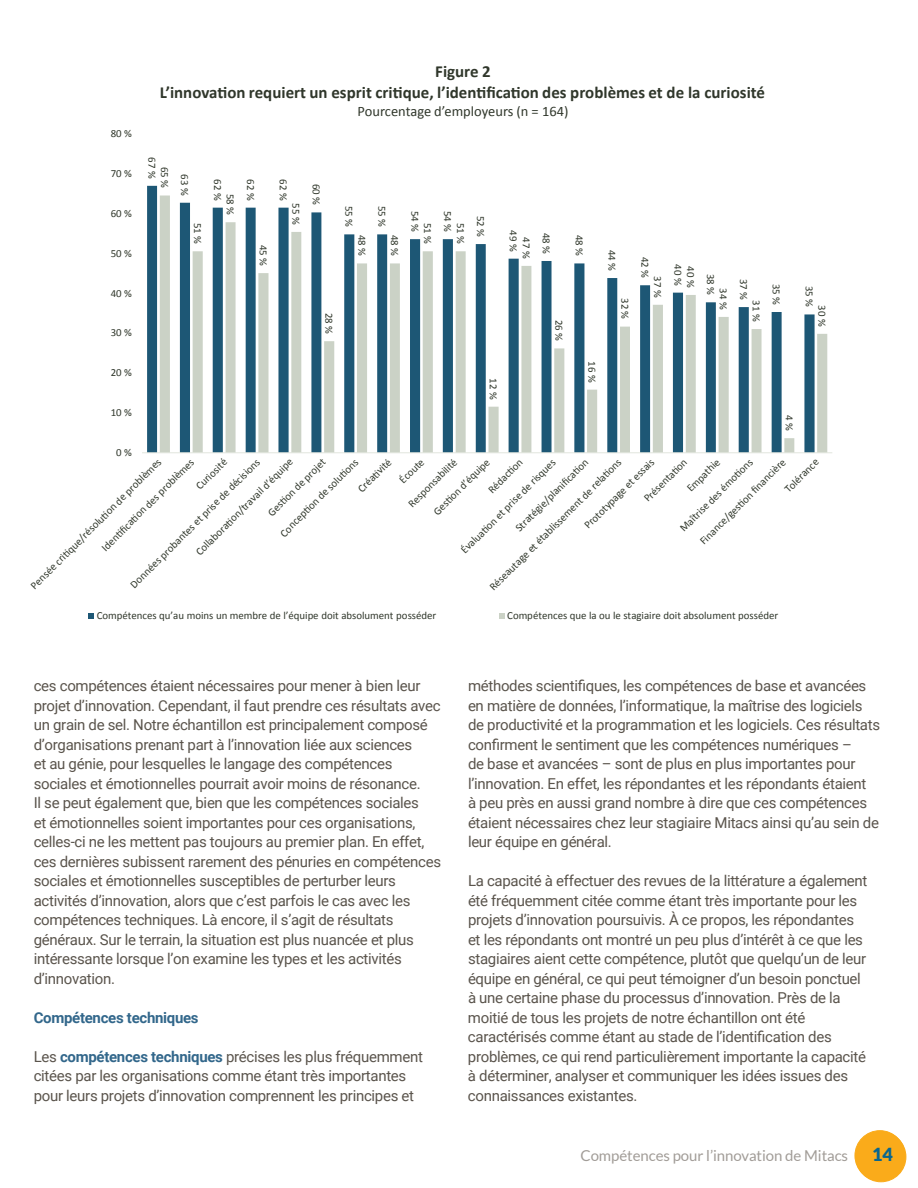
<style>
.page{position:relative;width:918px;height:1188px;background:#fff}
.page>*{position:absolute;margin:0;border:0;box-sizing:border-box;transform-origin:0 0}
.t1{font:900 18px "Lato";color:#08668f}
.t2{font:700 16.95px/20.7px "Calibri";color:#30372b;text-align:center}
.t3{font:15px/19.5px "Roboto";letter-spacing:-.02em;color:#5a544c}
.t4{font:15px "Lato";letter-spacing:-.005em;color:#a19c97}
.t5{font:700 15px "Roboto";letter-spacing:-.02em;color:#32678b}
.t6{font:14.4px "Calibri";color:#30372b}
.t7{font:10.8px "Calibri";color:#30372b}
.s1{font-weight:700;color:#32678b}
</style>
<div class="page">
<div style="left:855px;top:1131px;width:50px;height:50px;background:#faab1a;border-radius:50%"></div>
<div style="left:855px;top:1131px;width:50px;height:50px;border:1px solid #faab1a;border-radius:50%"></div>
<svg style="left:147px;top:186px;width:23px;height:266px;fill:#1d5775"></svg>
<svg style="left:160px;top:196px;width:667px;height:256px"></svg>
<hr style="left:142px;top:452px;width:690px;height:1px;background:#e1e5dd">
<svg style="left:88px;top:613px;width:6px;height:6px"></svg>
<svg style="left:499px;top:613px;width:6px;height:6px"></svg>
<p class="t7" style="left:111px;top:126px;width:23px">80 %</p>
<p class="t7" style="left:111px;top:166px;width:23px">70 %</p>
<p class="t7" style="left:111px;top:206px;width:23px">60 %</p>
<p class="t7" style="left:111px;top:246px;width:23px">50 %</p>
<p class="t7" style="left:111px;top:286px;width:23px">40 %</p>
<p class="t7" style="left:111px;top:325px;width:23px">30 %</p>
<p class="t7" style="left:111px;top:365px;width:23px">20 %</p>
<p class="t7" style="left:111px;top:405px;width:23px">10 %</p>
<p class="t2" style="left:160px;top:61px;width:607px">Figure 2<br>L’innovation requiert un esprit critique, l’identification des problèmes et de la curiosité</p>
<p class="t6" style="left:357px;top:102px;width:213px">Pourcentage d’employeurs (n = 164)</p>
<p class="t7" style="left:160px;top:157px;width:23px;rotate:90deg">67 %</p>
<p class="t7" style="left:172px;top:167px;width:23px;rotate:90deg">65 %</p>
<p class="t7" style="left:192px;top:174px;width:23px;rotate:90deg">63 %</p>
<p class="t7" style="left:225px;top:179px;width:23px;rotate:90deg">62 %</p>
<p class="t7" style="left:258px;top:179px;width:23px;rotate:90deg">62 %</p>
<p class="t7" style="left:291px;top:179px;width:23px;rotate:90deg">62 %</p>
<p class="t7" style="left:324px;top:184px;width:23px;rotate:90deg">60 %</p>
<p class="t7" style="left:238px;top:194px;width:23px;rotate:90deg">58 %</p>
<p class="t7" style="left:304px;top:203px;width:23px;rotate:90deg">55 %</p>
<p class="t7" style="left:205px;top:223px;width:23px;rotate:90deg">51 %</p>
<p class="t7" style="left:271px;top:245px;width:23px;rotate:90deg">45 %</p>
<p class="t7" style="left:357px;top:206px;width:23px;rotate:90deg">55 %</p>
<p class="t7" style="left:390px;top:206px;width:23px;rotate:90deg">55 %</p>
<p class="t7" style="left:422px;top:211px;width:23px;rotate:90deg">54 %</p>
<p class="t7" style="left:455px;top:211px;width:23px;rotate:90deg">54 %</p>
<p class="t7" style="left:488px;top:216px;width:23px;rotate:90deg">52 %</p>
<p class="t7" style="left:435px;top:223px;width:23px;rotate:90deg">51 %</p>
<p class="t7" style="left:468px;top:223px;width:23px;rotate:90deg">51 %</p>
<p class="t7" style="left:369px;top:235px;width:23px;rotate:90deg">48 %</p>
<p class="t7" style="left:402px;top:235px;width:23px;rotate:90deg">48 %</p>
<p class="t7" style="left:521px;top:230px;width:23px;rotate:90deg">49 %</p>
<p class="t7" style="left:554px;top:233px;width:23px;rotate:90deg">48 %</p>
<p class="t7" style="left:587px;top:235px;width:23px;rotate:90deg">48 %</p>
<p class="t7" style="left:534px;top:237px;width:23px;rotate:90deg">47 %</p>
<p class="t7" style="left:337px;top:313px;width:23px;rotate:90deg">28 %</p>
<p class="t7" style="left:501px;top:378px;width:23px;rotate:90deg">12 %</p>
<p class="t7" style="left:567px;top:320px;width:23px;rotate:90deg">26 %</p>
<p class="t7" style="left:600px;top:361px;width:23px;rotate:90deg">16 %</p>
<p class="t7" style="left:620px;top:250px;width:23px;rotate:90deg">44 %</p>
<p class="t7" style="left:653px;top:257px;width:23px;rotate:90deg">42 %</p>
<p class="t7" style="left:685px;top:264px;width:23px;rotate:90deg">40 %</p>
<p class="t7" style="left:718px;top:274px;width:23px;rotate:90deg">38 %</p>
<p class="t7" style="left:751px;top:279px;width:23px;rotate:90deg">37 %</p>
<p class="t7" style="left:784px;top:284px;width:23px;rotate:90deg">35 %</p>
<p class="t7" style="left:817px;top:286px;width:23px;rotate:90deg">35 %</p>
<p class="t7" style="left:665px;top:276px;width:23px;rotate:90deg">37 %</p>
<p class="t7" style="left:698px;top:266px;width:23px;rotate:90deg">40 %</p>
<p class="t7" style="left:731px;top:288px;width:23px;rotate:90deg">34 %</p>
<p class="t7" style="left:632px;top:298px;width:23px;rotate:90deg">32 %</p>
<p class="t7" style="left:764px;top:300px;width:23px;rotate:90deg">31 %</p>
<p class="t7" style="left:830px;top:305px;width:23px;rotate:90deg">30 %</p>
<p class="t7" style="left:797px;top:415px;width:17px;rotate:90deg">4%</p>
<p class="t7" style="left:116px;top:445px;width:17px">0%</p>
<p class="t7" style="left:98px;top:544px;width:127px;rotate:-45deg">Identification des problèmes</p>
<p class="t7" style="left:192px;top:483px;width:41px;rotate:-45deg">Curiosité</p>
<p class="t7" style="left:277px;top:530px;width:107px;rotate:-45deg">Conception de solutions</p>
<p class="t7" style="left:354px;top:485px;width:44px;rotate:-45deg">Créativité</p>
<p class="t7" style="left:396px;top:476px;width:32px;rotate:-45deg">Écoute</p>
<p class="t7" style="left:405px;top:500px;width:66px;rotate:-45deg">Responsabilité</p>
<p class="t7" style="left:264px;top:509px;width:78px;rotate:-45deg">Gestion de projet</p>
<p class="t7" style="left:127px;top:581px;width:180px;rotate:-45deg">Données probantes et prise de décisions</p>
<p class="t7" style="left:27px;top:582px;width:181px;rotate:-45deg">Pensée critique/résolution de problèmes</p>
<p class="t7" style="left:192px;top:548px;width:134px;rotate:-45deg">Collaboration/travail d’équipe</p>
<p class="t7" style="left:457px;top:546px;width:131px;rotate:-45deg">Évaluation et prise de risques</p>
<p class="t7" style="left:486px;top:583px;width:183px;rotate:-45deg">Réseautage et établissement de relations</p>
<p class="t7" style="left:581px;top:521px;width:96px;rotate:-45deg">Prototypage et essais</p>
<p class="t7" style="left:676px;top:524px;width:100px;rotate:-45deg">Maîtrise des émotions</p>
<p class="t7" style="left:781px;top:486px;width:45px;rotate:-45deg">Tolérance</p>
<p class="t7" style="left:430px;top:508px;width:76px;rotate:-45deg">Gestion d’équipe</p>
<p class="t7" style="left:640px;top:495px;width:58px;rotate:-45deg">Présentation</p>
<p class="t7" style="left:683px;top:485px;width:44px;rotate:-45deg">Empathie</p>
<p class="t7" style="left:696px;top:537px;width:118px;rotate:-45deg">Finance/gestion financière</p>
<p class="t7" style="left:485px;top:486px;width:46px;rotate:-45deg">Rédaction</p>
<p class="t7" style="left:512px;top:524px;width:100px;rotate:-45deg">Stratégie/planification</p>
<p class="t7" style="left:97px;top:608px;width:341px">Compétences qu’au moins un membre de l’équipe doit absolument posséder</p>
<p class="t7" style="left:507px;top:608px;width:273px">Compétences que la ou le stagiaire doit absolument posséder</p>
<p class="t3" style="left:34px;top:676px;width:409px">ces compétences étaient nécessaires pour mener à bien leur projet d’innovation. Cependant, il faut prendre ces résultats avec un grain de sel. Notre échantillon est principalement composé d’organisations prenant part à l’innovation liée aux sciences<br>et au génie, pour lesquelles le langage des compétences sociales et émotionnelles pourrait avoir moins de résonance.<br>Il se peut également que, bien que les compétences sociales<br>et émotionnelles soient importantes pour ces organisations, celles-ci ne les mettent pas toujours au premier plan. En effet, ces dernières subissent rarement des pénuries en compétences sociales et émotionnelles susceptibles de perturber leurs activités d’innovation, alors que c’est parfois le cas avec les compétences techniques. Là encore, il s’agit de résultats généraux. Sur le terrain, la situation est plus nuancée et plus intéressante lorsque l’on examine les types et les activités d’innovation.</p>
<p class="t5" style="left:34px;top:1007px;width:166px">Compétences techniques</p>
<p class="t3" style="left:34px;top:1046px;width:391px">Les <span class="s1">compétences techniques</span> précises les plus fréquemment citées par les organisations comme étant très importantes pour leurs projets d’innovation comprennent les principes et</p>
<p class="t3" style="left:468px;top:676px;width:414px">méthodes scientifiques, les compétences de base et avancées en matière de données, l’informatique, la maîtrise des logiciels de productivité et la programmation et les logiciels. Ces résultats confirment le sentiment que les compétences numériques –<br>de base et avancées – sont de plus en plus importantes pour l’innovation. En effet, les répondantes et les répondants étaient<br>à peu près en aussi grand nombre à dire que ces compétences étaient nécessaires chez leur stagiaire Mitacs ainsi qu’au sein de leur équipe en général.</p>
<p class="t3" style="left:468px;top:871px;width:401px">La capacité à effectuer des revues de la littérature a également été fréquemment citée comme étant très importante pour les projets d’innovation poursuivis. À ce propos, les répondantes et les répondants ont montré un peu plus d’intérêt à ce que les stagiaires aient cette compétence, plutôt que quelqu’un de leur équipe en général, ce qui peut témoigner d’un besoin ponctuel à une certaine phase du processus d’innovation. Près de la moitié de tous les projets de notre échantillon ont été caractérisés comme étant au stade de l’identification des problèmes, ce qui rend particulièrement importante la capacité à déterminer, analyser et communiquer les idées issues des connaissances existantes.</p>
<p class="t4" style="left:580px;top:1147px;width:269px">Compétences pour l’innovation de Mitacs</p>
<p class="t1" style="left:872px;top:1144px;width:22px">14</p>
</div>
